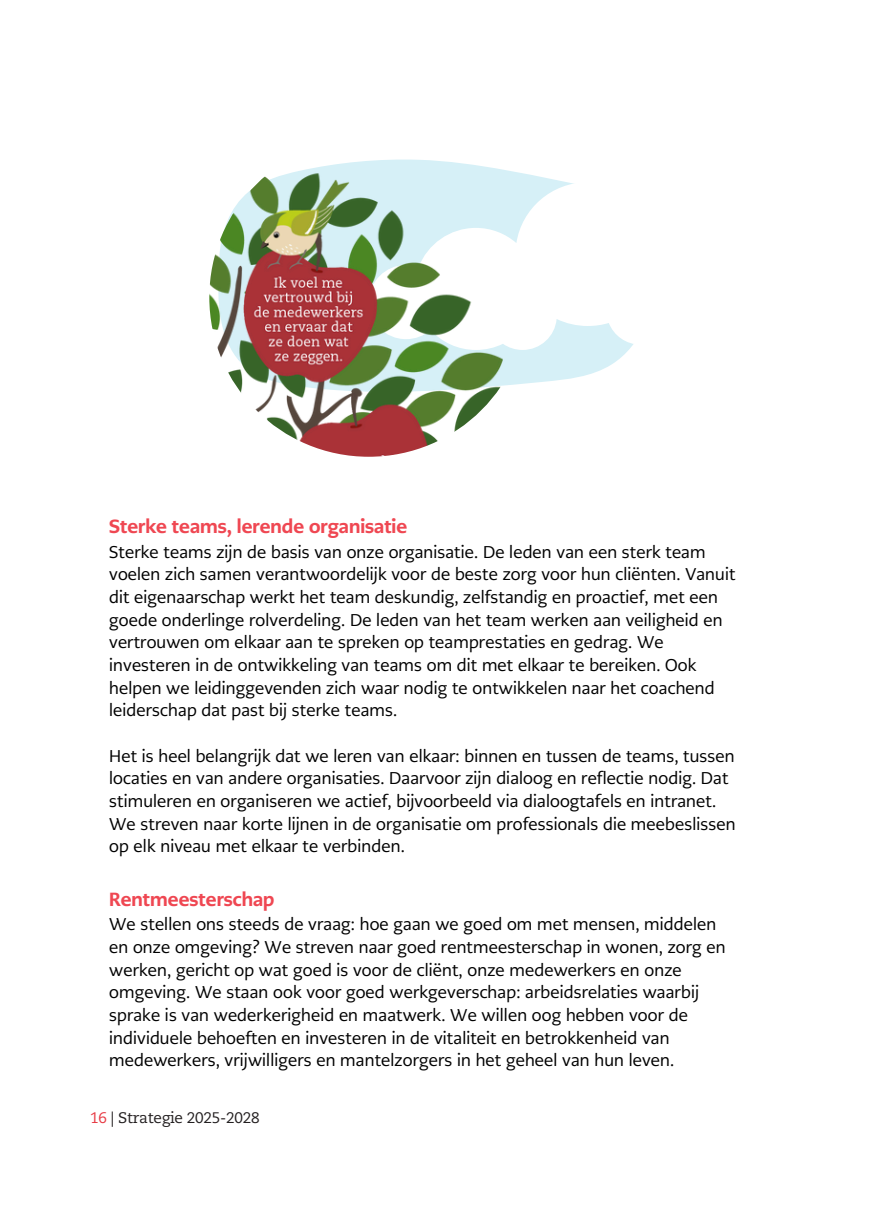
<style>
.page{position:relative;width:873px;height:1224px;background:#fff}
.page>*{position:absolute;margin:0;border:0;box-sizing:border-box;transform-origin:0 0}
.t1{font:800 19px "PMN Caecilia Sans Head";color:#ef4752}
.t2{font:17px/22.6px "PMN Caecilia Sans Head";letter-spacing:.01em;color:#000}
.t3{font:15.2px "Caecilia LT Pro 55 Roman";letter-spacing:-.015em;color:#231f20}
.s1{color:#e73943}
</style>
<div class="page">
<svg style="left:219px;top:162px;width:409px;height:230px"></svg>
<svg style="left:479px;top:182px;width:154px;height:168px"></svg>
<img style="left:209px;top:138px;width:319px;height:319px;border-radius:50%">
<p class="t1" style="left:109px;top:514px;width:300px">Sterke teams, lerende organisatie</p>
<p class="t2" style="left:109px;top:540px;width:628px">Sterke teams zijn de basis van onze organisatie. De leden van een sterk team voelen zich samen verantwoordelijk voor de beste zorg voor hun cliënten. Vanuit dit eigenaarschap werkt het team deskundig, zelfstandig en proactief, met een goede onderlinge rolverdeling. De leden van het team werken aan veiligheid en vertrouwen om elkaar aan te spreken op teamprestaties en gedrag. We investeren in de ontwikkeling van teams om dit met elkaar te bereiken. Ook helpen we leidinggevenden zich waar nodig te ontwikkelen naar het coachend leiderschap dat past bij sterke teams.</p>
<p class="t2" style="left:109px;top:744px;width:628px">Het is heel belangrijk dat we leren van elkaar: binnen en tussen de teams, tussen locaties en van andere organisaties. Daarvoor zijn dialoog en reflectie nodig. Dat stimuleren en organiseren we actief, bijvoorbeeld via dialoogtafels en intranet.<br>We streven naar korte lijnen in de organisatie om professionals die meebeslissen op elk niveau met elkaar te verbinden.</p>
<h1 class="t1" style="left:109px;top:886px;width:167px">Rentmeesterschap</h1>
<h1 class="t2" style="left:109px;top:913px;width:618px">We stellen ons steeds de vraag: hoe gaan we goed om met mensen, middelen en onze omgeving? We streven naar goed rentmeesterschap in wonen, zorg en werken, gericht op wat goed is voor de cliënt, onze medewerkers en onze omgeving. We staan ook voor goed werkgeverschap: arbeidsrelaties waarbij sprake is van wederkerigheid en maatwerk. We willen oog hebben voor de individuele behoeften en investeren in de vitaliteit en betrokkenheid van medewerkers, vrijwilligers en mantelzorgers in het geheel van hun leven.</h1>
<h1 class="t3" style="left:90px;top:1111px;width:171px"><span class="s1">16</span> | Strategie 2025-2028</h1>
</div>
